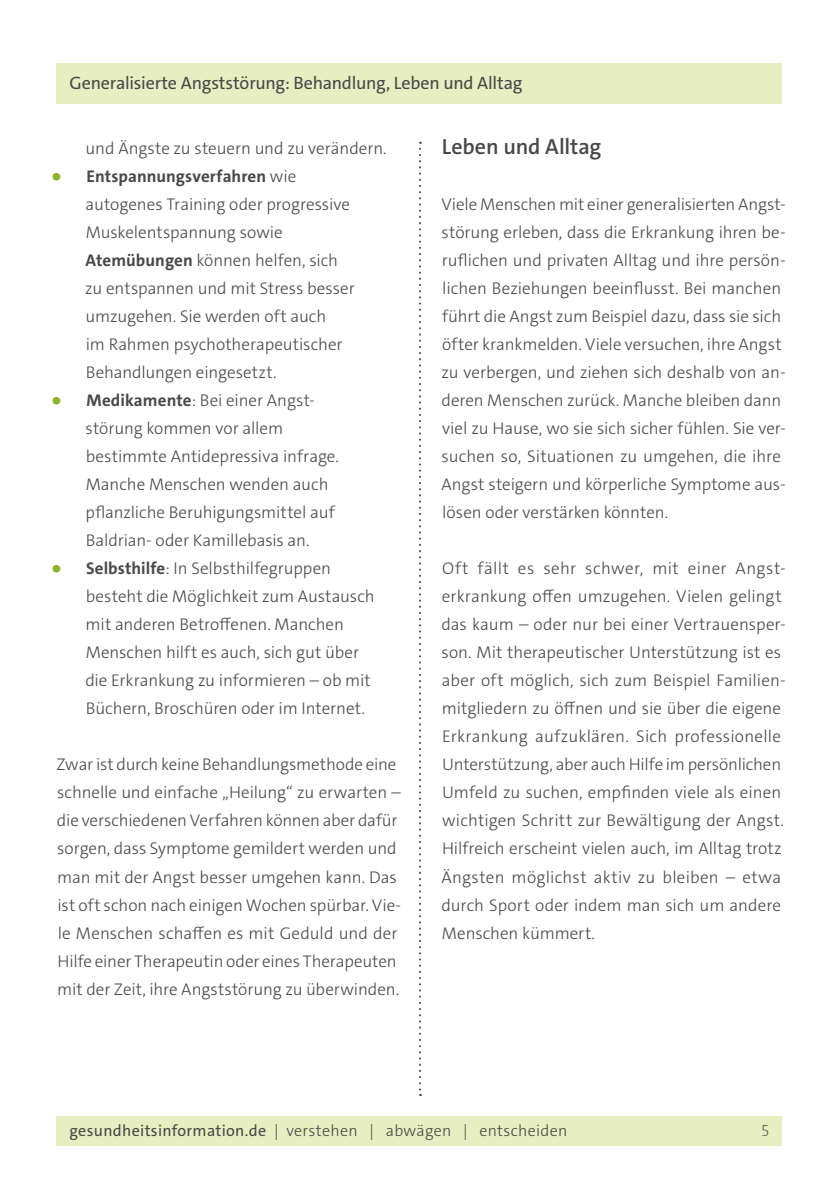
<style>
.page{position:relative;width:840px;height:1191px;background:#fff}
.page>*{position:absolute;margin:0;border:0;box-sizing:border-box;transform-origin:0 0}
.t1{font:600 22px "The Sans C4 s";letter-spacing:-.005em;color:#484847}
.t2{font:18px "The Sans C4 s";letter-spacing:-.01em;color:#484847}
.t3{font:300 17px/28px "The Sans C4 s";color:#484847}
.t4{font:300 16px "The Sans C4 s";letter-spacing:.02em;color:#484847}
.t5{font:200 16px "The Sans C4 s";color:#484847}
.s1{font-family:"Ubuntu";font-size:32px;color:#8eb127}
.s2{font-weight:700}
.s3{font-weight:400}
</style>
<div class="page">
<div style="left:57px;top:1116px;width:724px;height:29px;background:#e7eec2"></div>
<div style="left:57px;top:63px;width:724px;height:40px;background:#e7eec2"></div>
<svg style="left:419px;top:142px;width:2px;height:954px"></svg>
<p class="t2" style="left:69px;top:71px;width:454px">Generalisierte Angststörung: Behandlung, Leben und Alltag</p>
<p class="t3" style="left:86px;top:135px;width:302px">und Ängste zu steuern und zu verändern.</p>
<p class="t3" style="left:85px;top:163px;width:271px;text-indent:-34px"><span class="s1">•</span> <span class="s2">Entspannungsverfahren</span> wie autogenes Training oder progressive<br>Muskelentspannung sowie<br><span class="s2">Atemübungen</span> können helfen, sich zu entspannen und mit Stress besser umzugehen. Sie werden oft auch<br>im Rahmen psychotherapeutischer<br>Behandlungen eingesetzt.</p>
<p class="t3" style="left:85px;top:387px;width:255px;text-indent:-34px"><span class="s1">•</span> <span class="s2">Medikamente</span>: Bei einer Angst&shy;störung kommen vor allem bestimmte Antidepressiva infrage.<br>Manche Menschen wenden auch pflanzliche Beruhigungsmittel auf<br>Baldrian- oder Kamillebasis an.</p>
<p class="t3" style="left:85px;top:555px;width:291px;text-indent:-34px"><span class="s1">•</span> <span class="s2">Selbsthilfe</span>: In Selbsthilfegruppen besteht die Möglichkeit zum Austausch mit anderen Betroffenen. Manchen Menschen hilft es auch, sich gut über die Erkrankung zu informieren – ob mit Büchern, Broschüren oder im Internet.</p>
<p class="t3" style="left:56px;top:751px;width:346px">Zwar ist durch keine Behandlungsmethode eine schnelle und einfache „Heilung“ zu erwarten – die verschiedenen Verfahren können aber dafür sorgen, dass Symptome gemildert werden und man mit der Angst besser umgehen kann. Das ist oft schon nach einigen Wochen spürbar. Vie&shy;le Menschen schaffen es mit Geduld und der Hilfe einer Therapeutin oder eines Therapeuten mit der Zeit, ihre Angststörung zu überwinden.</p>
<p class="t1" style="left:441px;top:133px;width:161px">Leben und Alltag</p>
<p class="t3" style="left:441px;top:191px;width:345px">Viele Menschen mit einer generalisierten Angst&shy;störung erleben, dass die Erkrankung ihren be&shy;ruflichen und privaten Alltag und ihre persön&shy;lichen Beziehungen beeinflusst. Bei manchen führt die Angst zum Beispiel dazu, dass sie sich öfter krankmelden. Viele versuchen, ihre Angst zu verbergen, und ziehen sich deshalb von an&shy;deren Menschen zurück. Manche bleiben dann viel zu Hause, wo sie sich sicher fühlen. Sie ver&shy;suchen so, Situationen zu umgehen, die ihre Angst steigern und körperliche Symptome aus&shy;lösen oder verstärken könnten.</p>
<p class="t3" style="left:441px;top:555px;width:345px">Oft fällt es sehr schwer, mit einer Angst&shy;erkrankung offen umzugehen. Vielen gelingt das kaum – oder nur bei einer Vertrauensper&shy;son. Mit therapeutischer Unterstützung ist es aber oft möglich, sich zum Beispiel Familien&shy;mitgliedern zu öffnen und sie über die eigene Erkrankung aufzuklären. Sich professionelle Unterstützung, aber auch Hilfe im persönlichen Umfeld zu suchen, empfinden viele als einen wichtigen Schritt zur Bewältigung der Angst.<br>Hilfreich erscheint vielen auch, im Alltag trotz Ängsten möglichst aktiv zu bleiben – etwa durch Sport oder indem man sich um andere Menschen kümmert.</p>
<p class="t4" style="left:69px;top:1120px;width:499px"><span class="s3">gesundheitsinformation.de</span> | verstehen | abwägen | entscheiden</p>
<p class="t5" style="left:761px;top:1120px;width:9px">5</p>
</div>
